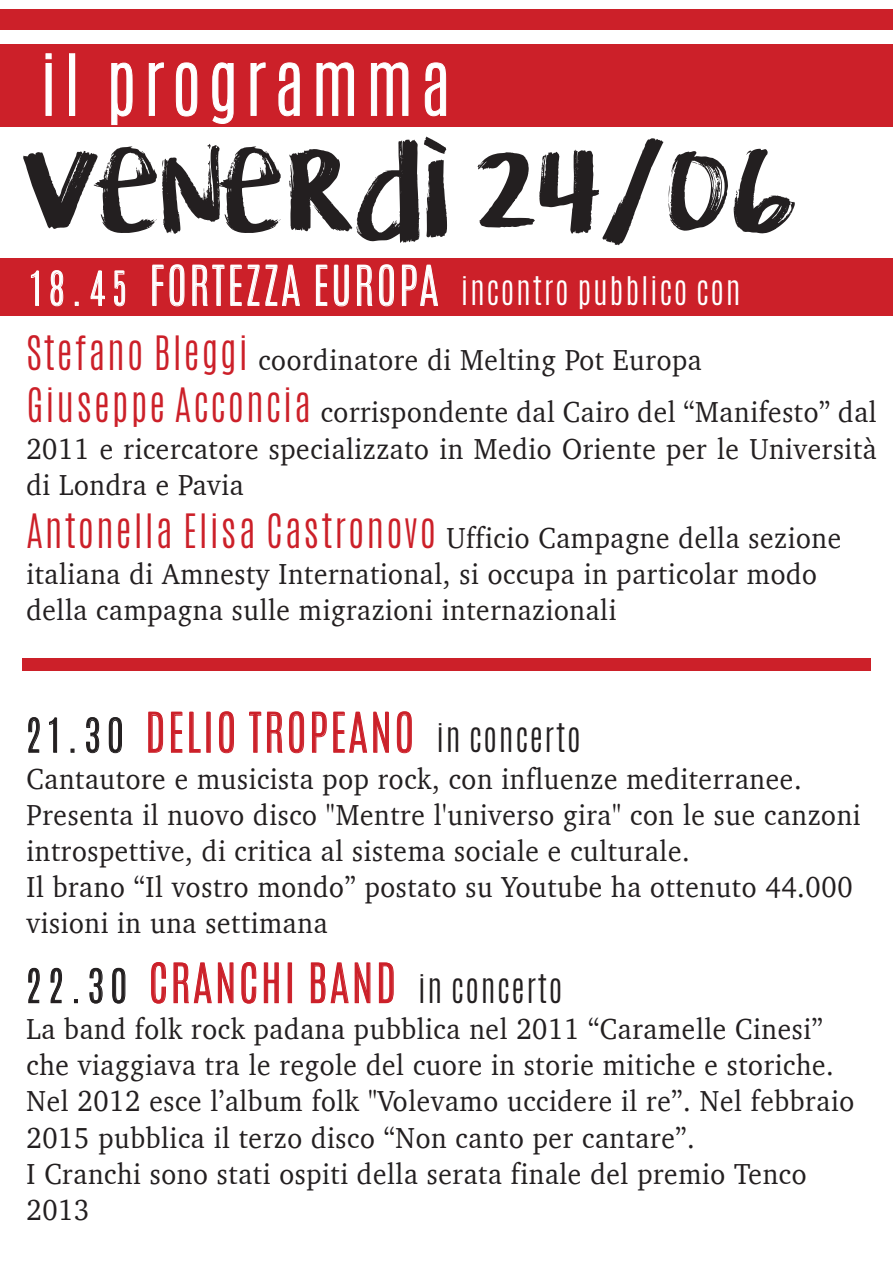
<style>
.page{position:relative;width:893px;height:1263px;background:#fff}
.page>*{position:absolute;margin:0;border:0;box-sizing:border-box;transform-origin:0 0}
.t1{font:100.95px "KG Lifeis Messy";color:#231f20}
.t2{font:300 70.8px "Antonio";letter-spacing:.1em;color:#fff}
.t3{font:300 46.05px "Antonio";letter-spacing:.05em;color:#cc2029}
.t4{font:300 33px "Antonio";letter-spacing:.05em;color:#fff}
.t5{font:29.7px/36.3px "Charter";letter-spacing:.025em;color:#231f20;scale:.92 1}
.s1{font-size:39.6px}
.s2{font-size:46.05px}
.s3{font-family:"Antonio";font-weight:300;font-size:39.6px;color:#cc2029}
.s4{font-size:39.6px;color:#231f20}
.s5{font-size:33px;color:#231f20}
</style>
<div class="page">
<div style="left:0;top:45px;width:893px;height:82px;background:#cc2029"></div>
<div style="left:0;top:9px;width:893px;height:21px;background:#cc2029"></div>
<svg style="left:45px;top:53px;width:7px;height:63px"></svg>
<div style="left:69px;top:53px;width:6px;height:63px;border:1px solid #fff"></div>
<svg style="left:111px;top:62px;width:22px;height:63px"></svg>
<svg style="left:148px;top:62px;width:16px;height:54px"></svg>
<svg style="left:176px;top:62px;width:22px;height:55px"></svg>
<svg style="left:212px;top:62px;width:22px;height:62px"></svg>
<svg style="left:250px;top:62px;width:16px;height:54px"></svg>
<svg style="left:278px;top:62px;width:22px;height:55px"></svg>
<svg style="left:316px;top:62px;width:38px;height:54px"></svg>
<svg style="left:371px;top:62px;width:38px;height:54px"></svg>
<svg style="left:425px;top:62px;width:21px;height:55px"></svg>
<div style="left:22px;top:658px;width:848px;height:13px;background:#cc2029"></div>
<svg style="left:28px;top:968px;width:12px;height:35px"></svg>
<svg style="left:51px;top:968px;width:11px;height:35px"></svg>
<svg style="left:74px;top:999px;width:4px;height:4px"></svg>
<svg style="left:90px;top:968px;width:12px;height:35px"></svg>
<svg style="left:112px;top:968px;width:13px;height:35px"></svg>
<svg style="left:151px;top:962px;width:15px;height:42px"></svg>
<svg style="left:173px;top:962px;width:39px;height:41px"></svg>
<svg style="left:218px;top:962px;width:16px;height:41px"></svg>
<svg style="left:241px;top:962px;width:16px;height:42px"></svg>
<svg style="left:264px;top:962px;width:15px;height:41px"></svg>
<div style="left:288px;top:963px;width:4px;height:40px;border:1px solid #cc2029"></div>
<svg style="left:311px;top:962px;width:60px;height:41px"></svg>
<svg style="left:379px;top:962px;width:15px;height:41px"></svg>
<svg style="left:28px;top:717px;width:12px;height:36px"></svg>
<svg style="left:49px;top:718px;width:8px;height:35px"></svg>
<svg style="left:86px;top:717px;width:13px;height:36px"></svg>
<svg style="left:109px;top:717px;width:13px;height:36px"></svg>
<svg style="left:148px;top:712px;width:15px;height:41px"></svg>
<svg style="left:171px;top:712px;width:12px;height:41px"></svg>
<svg style="left:189px;top:712px;width:12px;height:41px"></svg>
<svg style="left:219px;top:711px;width:15px;height:42px"></svg>
<svg style="left:249px;top:712px;width:34px;height:41px"></svg>
<svg style="left:289px;top:711px;width:15px;height:42px"></svg>
<svg style="left:312px;top:712px;width:15px;height:41px"></svg>
<svg style="left:333px;top:712px;width:34px;height:41px"></svg>
<svg style="left:373px;top:712px;width:16px;height:41px"></svg>
<svg style="left:397px;top:711px;width:15px;height:42px"></svg>
<div style="left:0;top:258px;width:893px;height:57px;background:#cc2029"></div>
<svg style="left:31px;top:271px;width:8px;height:35px"></svg>
<svg style="left:51px;top:271px;width:12px;height:35px"></svg>
<svg style="left:91px;top:271px;width:14px;height:35px"></svg>
<svg style="left:114px;top:271px;width:11px;height:35px"></svg>
<svg style="left:152px;top:264px;width:33px;height:43px"></svg>
<svg style="left:192px;top:265px;width:108px;height:41px"></svg>
<svg style="left:316px;top:265px;width:12px;height:41px"></svg>
<svg style="left:334px;top:265px;width:15px;height:42px"></svg>
<svg style="left:357px;top:265px;width:16px;height:41px"></svg>
<svg style="left:379px;top:264px;width:15px;height:43px"></svg>
<svg style="left:402px;top:265px;width:36px;height:41px"></svg>
<h2 class="t2" style="left:40px;top:34px;width:412px">il programma</h2>
<h1 class="t1" style="left:22px;top:113px;width:775px">VENERDÌ 24/06</h1>
<p class="t4" style="left:31px;top:268px;width:711px"><span class="s1">18.45</span> <span class="s2">FORTEZZA EUROPA</span> incontro pubblico con</p>
<p class="t5" style="left:26px;top:333px;width:926px;line-height:52.7px"><span class="s3">Stefano Bleggi</span> coordinatore di Melting Pot Europa<br><span class="s3">Giuseppe Acconcia</span> corrispondente dal Cairo del “Manifesto” dal</p>
<p class="t5" style="left:26px;top:430px;width:926px">2011 e ricercatore specializzato in Medio Oriente per le Università di Londra e Pavia</p>
<p class="t5" style="left:26px;top:519px;width:887px"><span class="s3">Antonella Elisa Castronovo</span> Ufficio Campagne della sezione italiana di Amnesty International, si occupa in particolar modo della campagna sulle migrazioni internazionali</p>
<h3 class="t3" style="left:27px;top:700px;width:556px"><span class="s4">21.30</span> DELIO TROPEANO <span class="s5">in concerto</span></h3>
<p class="t5" style="left:27px;top:760px;width:908px">Cantautore e musicista pop rock, con influenze mediterranee.<br>Presenta il nuovo disco "Mentre l'universo gira" con le sue canzoni introspettive, di critica al sistema sociale e culturale.<br>Il brano “Il vostro mondo” postato su Youtube ha ottenuto 44.000 visioni in una settimana</p>
<h3 class="t3" style="left:27px;top:950px;width:537px"><span class="s4">22.30</span> CRANCHI BAND <span class="s5">in concerto</span></h3>
<p class="t5" style="left:27px;top:1010px;width:901px">La band folk rock padana pubblica nel 2011 “Caramelle Cinesi” che viaggiava tra le regole del cuore in storie mitiche e storiche.<br>Nel 2012 esce l’album folk "Volevamo uccidere il re”. Nel febbraio 2015 pubblica il terzo disco “Non canto per cantare”.<br>I Cranchi sono stati ospiti della serata finale del premio Tenco 2013</p>
</div>
